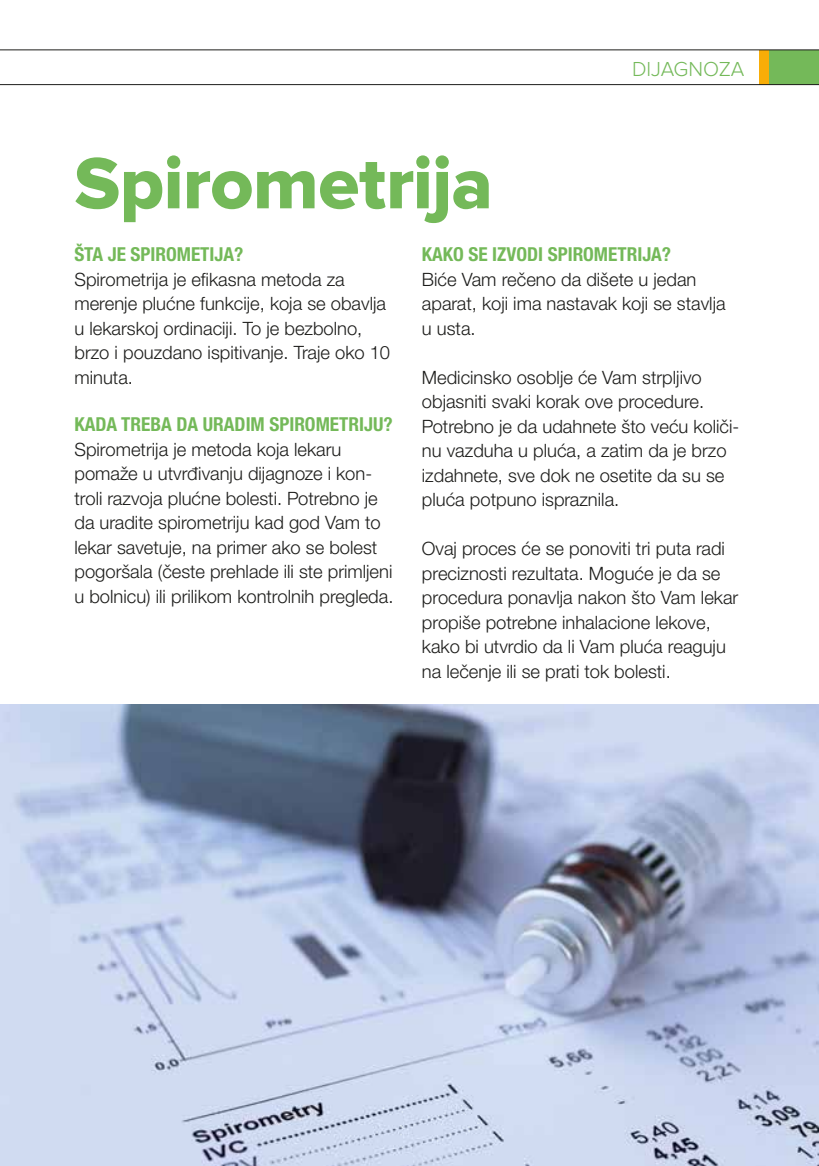
<style>
.page{position:relative;width:819px;height:1166px;background:#fff}
.page>*{position:absolute;margin:0;border:0;box-sizing:border-box;transform-origin:0 0}
.t1{font:75.25px "Proxima Nova Extrabld";letter-spacing:-.01em;color:#74b959}
.t2{font:300 21px "Proxima Nova";color:#74b959}
.t3{font:700 condensed 19.25px "Helvetica Neue LTW1 G";color:#74b959}
.t4{font:300 18.38px/24.5px "Helvetica Neue LTW1 G";color:#1d1d1b}
</style>
<div class="page">
<div style="left:759px;top:50px;width:60px;height:35px;background:#f8ad07"></div>
<div style="left:769px;top:50px;width:50px;height:35px;background:#74b959"></div>
<hr style="left:0;top:84px;width:819px;height:1px;background:#1d1d1b">
<hr style="left:0;top:50px;width:819px;height:1px;background:#1d1d1b">
<img style="left:0;top:704px;width:819px;height:462px">
<p class="t2" style="left:632px;top:59px;width:114px">DIJAGNOZA</p>
<h1 class="t1" style="left:74px;top:140px;width:420px">Spirometrija</h1>
<p class="t3" style="left:74px;top:243px;width:170px">ŠTA JE SPIROMETIJA?</p>
<p class="t4" style="left:74px;top:267px;width:317px">Spirometrija je efikasna metoda za merenje plućne funkcije, koja se obavlja u lekarskoj ordinaciji. To je bezbolno, brzo i pouzdano ispitivanje. Traje oko 10 minuta.</p>
<p class="t3" style="left:74px;top:413px;width:320px">KADA TREBA DA URADIM SPIROMETRIJU?</p>
<p class="t4" style="left:74px;top:437px;width:320px">Spirometrija je metoda koja lekaru pomaže u utvrđivanju dijagnoze i kon&shy;troli razvoja plućne bolesti. Potrebno je da uradite spirometriju kad god Vam to lekar savetuje, na primer ako se bolest pogoršala (česte prehlade ili ste primljeni u bolnicu) ili prilikom kontrolnih pregleda.</p>
<p class="t3" style="left:422px;top:243px;width:251px">KAKO SE IZVODI SPIROMETRIJA?</p>
<p class="t4" style="left:422px;top:267px;width:305px">Biće Vam rečeno da dišete u jedan aparat, koji ima nastavak koji se stavlja u usta.</p>
<p class="t4" style="left:422px;top:365px;width:319px">Medicinsko osoblje će Vam strpljivo objasniti svaki korak ove procedure.<br>Potrebno je da udahnete što veću količi&shy;nu vazduha u pluća, a zatim da je brzo izdahnete, sve dok ne osetite da su se pluća potpuno ispraznila.</p>
<p class="t4" style="left:422px;top:536px;width:318px">Ovaj proces će se ponoviti tri puta radi preciznosti rezultata. Moguće je da se procedura ponavlja nakon što Vam lekar propiše potrebne inhalacione lekove, kako bi utvrdio da li Vam pluća reaguju na lečenje ili se prati tok bolesti.</p>
</div>
